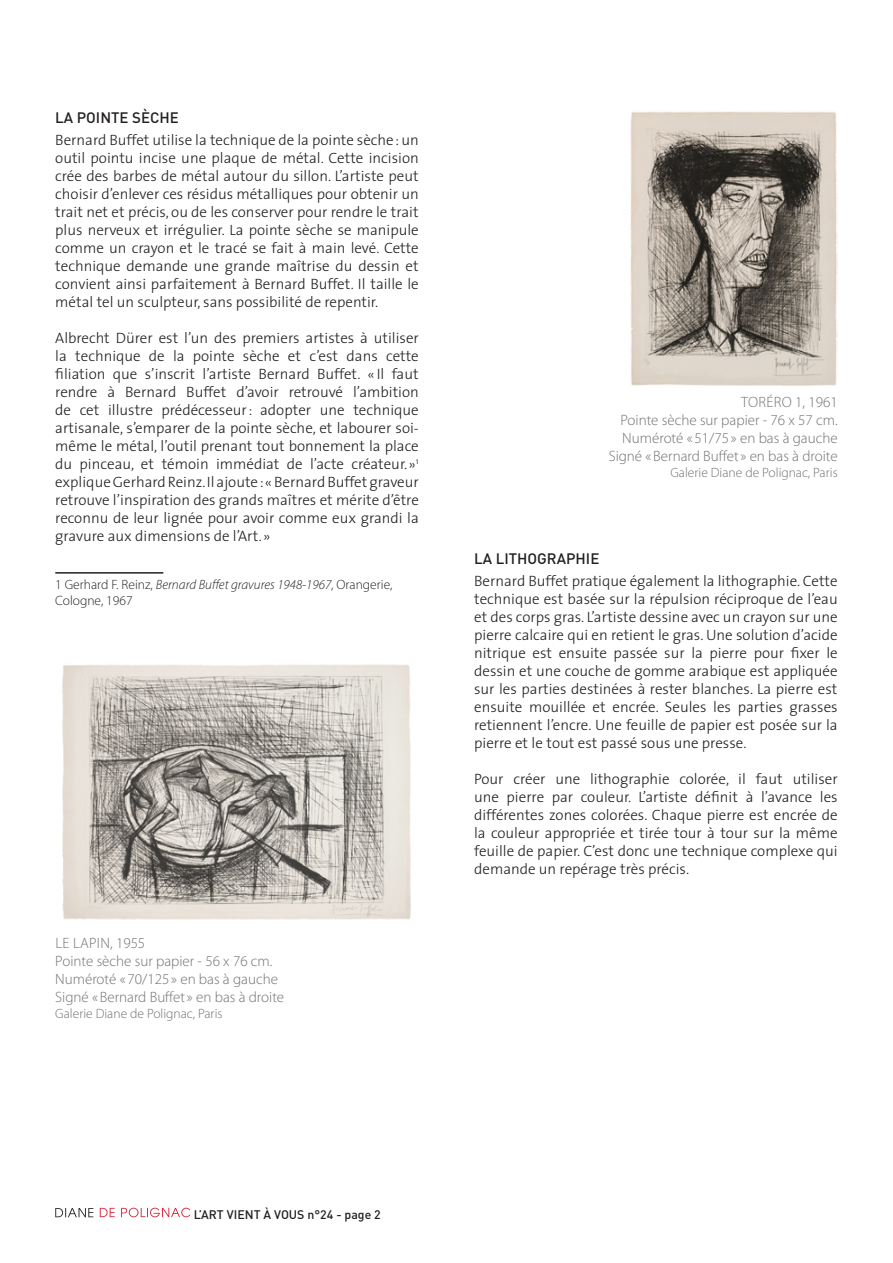
<style>
.page{position:relative;width:893px;height:1263px;background:#fff}
.page>*{position:absolute;margin:0;border:0;box-sizing:border-box;transform-origin:0 0}
.t1{font:300 15px/18px "The Sans";color:#231f20;text-align:justify}
.t2{font:300 15px "Myriad Pro";color:#6f7073}
.t3{font:500 15px "DIN";color:#231f20}
.t4{font:300 15px "Myriad Pro";letter-spacing:.02em;color:#6f7073}
.t5{font:300 13.5px/16.2px "Myriad Pro";color:#231f20}
.t6{font:300 13.5px "Myriad Pro";color:#6f7073}
.t7{font:500 12.3px "DIN";color:#231f20}
.s1{font-style:italic}
</style>
<div class="page">
<svg style="left:100px;top:1208px;width:90px;height:9px"></svg>
<svg style="left:55px;top:1208px;width:38px;height:9px"></svg>
<hr style="left:55px;top:572px;width:108px;height:2px;background:#231f20">
<img style="left:62px;top:664px;width:349px;height:256px">
<img style="left:630px;top:111px;width:208px;height:275px">
<p class="t3" style="left:55px;top:108px;width:125px">LA POINTE SÈCHE</p>
<p class="t1" style="left:55px;top:131px;width:365px">Bernard Buffet utilise la technique de la pointe sèche: un outil pointu incise une plaque de métal. Cette incision crée des barbes de métal autour du sillon. L’artiste peut choisir d’enlever ces résidus métalliques pour obtenir un trait net et précis, ou de les conserver pour rendre le trait plus nerveux et irrégulier. La pointe sèche se manipule comme un crayon et le tracé se fait à main levé. Cette technique demande une grande maîtrise du dessin et convient ainsi parfaitement à Bernard Buffet. Il taille le métal tel un sculpteur, sans possibilité de repentir.</p>
<p class="t1" style="left:55px;top:329px;width:365px">Albrecht Dürer est l’un des premiers artistes à utiliser la technique de la pointe sèche et c’est dans cette filiation que s’inscrit l’artiste Bernard Buffet. « Il faut rendre à Bernard Buffet d’avoir retrouvé l’ambition de cet illustre prédécesseur: adopter une technique artisanale, s’emparer de la pointe sèche, et labourer soi&shy;même le métal, l’outil prenant tout bonnement la place du pinceau, et témoin immédiat de l’acte créateur.»<sup>1 </sup>explique Gerhard Reinz. Il ajoute: «Bernard Buffet graveur retrouve l’inspiration des grands maîtres et mérite d’être reconnu de leur lignée pour avoir comme eux grandi la gravure aux dimensions de l’Art.»</p>
<p class="t5" style="left:55px;top:576px;width:339px">1 Gerhard F. Reinz, <span class="s1">Bernard Buffet gravures 1948-1967</span>, Orangerie,<br>Cologne, 1967</p>
<p class="t4" style="left:55px;top:934px;width:91px">LE LAPIN, 1955</p>
<p class="t2" style="left:55px;top:952px;width:219px">Pointe sèche sur papier - 56 x 76 cm.</p>
<p class="t2" style="left:55px;top:970px;width:224px">Numéroté « 70/125 » en bas à gauche</p>
<p class="t2" style="left:55px;top:988px;width:230px">Signé «Bernard Buffet» en bas à droite</p>
<p class="t6" style="left:55px;top:1006px;width:169px">Galerie Diane de Polignac, Paris</p>
<p class="t2" style="left:741px;top:393px;width:98px">TORÉRO 1, 1961</p>
<p class="t2" style="left:620px;top:411px;width:219px">Pointe sèche sur papier - 76 x 57 cm.</p>
<p class="t2" style="left:622px;top:429px;width:217px">Numéroté « 51/75 » en bas à gauche</p>
<p class="t2" style="left:609px;top:447px;width:230px">Signé «Bernard Buffet» en bas à droite</p>
<p class="t6" style="left:670px;top:464px;width:169px">Galerie Diane de Polignac, Paris</p>
<p class="t3" style="left:474px;top:549px;width:127px">LA LITHOGRAPHIE</p>
<p class="t1" style="left:474px;top:571px;width:365px">Bernard Buffet pratique également la lithographie. Cette technique est basée sur la répulsion réciproque de l’eau et des corps gras. L’artiste dessine avec un crayon sur une pierre calcaire qui en retient le gras. Une solution d’acide nitrique est ensuite passée sur la pierre pour fixer le dessin et une couche de gomme arabique est appliquée sur les parties destinées à rester blanches. La pierre est ensuite mouillée et encrée. Seules les parties grasses retiennent l’encre. Une feuille de papier est posée sur la pierre et le tout est passé sous une presse.</p>
<p class="t1" style="left:474px;top:769px;width:365px">Pour créer une lithographie colorée, il faut utiliser une pierre par couleur. L’artiste définit à l’avance les différentes zones colorées. Chaque pierre est encrée de la couleur appropriée et tirée tour à tour sur la même feuille de papier. C’est donc une technique complexe qui demande un repérage très précis.</p>
<p class="t7" style="left:194px;top:1207px;width:189px">L’ART VIENT À VOUS n°24 - page 2</p>
</div>
